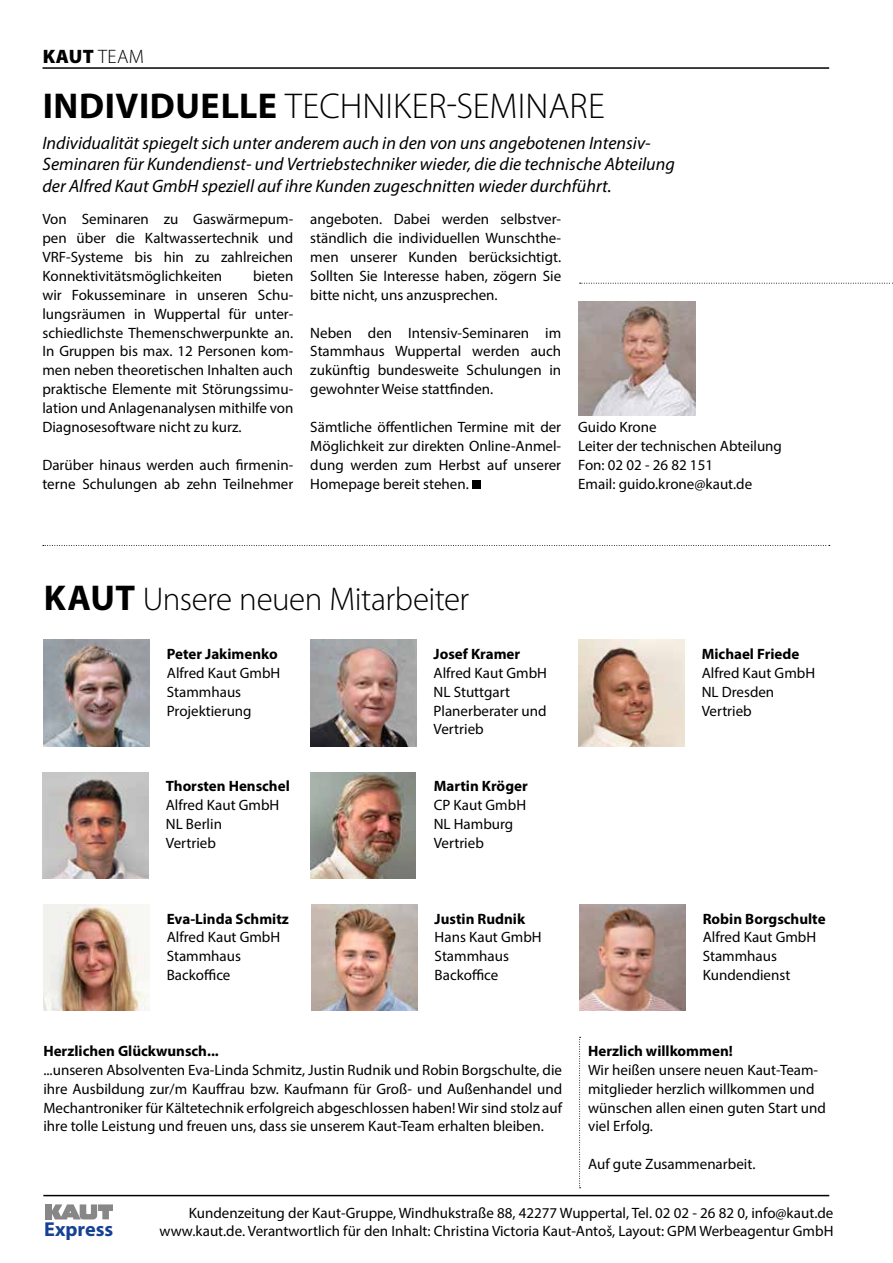
<style>
.page{position:relative;width:893px;height:1263px;background:#fff}
.page>*{position:absolute;margin:0;border:0;box-sizing:border-box;transform-origin:0 0}
.t1{font:300 36px "Myriad Pro";color:#000}
.t2{font:700 36px "Myriad Pro";color:#000}
.t3{font:300 33px "Myriad Pro";letter-spacing:-.015em;color:#000}
.t4{font:700 20.25px "Myriad Pro";color:#164194}
.t5{font:900 19.5px "Myriad Pro";color:#000}
.t6{font:italic 18px/21.6px "Myriad Pro";color:#000}
.t7{font:15px/18.9px "Myriad Pro";color:#000}
.t8{font:700 15px "Myriad Pro";color:#000}
.s1{font-weight:300}
.s2{font-weight:700;font-size:36px}
</style>
<div class="page">
<svg style="left:579px;top:1037px;width:2px;height:151px"></svg>
<img style="left:310px;top:640px;width:107px;height:106px">
<img style="left:578px;top:640px;width:107px;height:106px">
<img style="left:44px;top:640px;width:106px;height:106px">
<img style="left:311px;top:905px;width:107px;height:106px">
<img style="left:43px;top:905px;width:107px;height:106px">
<img style="left:579px;top:905px;width:107px;height:106px">
<img style="left:310px;top:772px;width:106px;height:106px">
<img style="left:43px;top:772px;width:106px;height:106px">
<hr style="left:43px;top:67px;width:786px;height:2px;background:#000">
<hr style="left:43px;top:1195px;width:786px;height:1px;background:#000">
<div style="left:45px;top:1204px;width:7px;height:15px;background:#878787"></div>
<svg style="left:52px;top:1204px;width:61px;height:15px"></svg>
<img style="left:578px;top:302px;width:117px;height:113px">
<svg style="left:580px;top:283px;width:313px;height:1px"></svg>
<div style="left:472px;top:481px;width:8px;height:8px;background:#000"></div>
<svg style="left:43px;top:545px;width:787px;height:1px"></svg>
<h3 class="t5" style="left:43px;top:43px;width:103px">Kaut <span class="s1">TeAM</span></h3>
<h1 class="t2" style="left:43px;top:83px;width:178px">Individuelle</h1>
<h1 class="t1" style="left:285px;top:85px;width:261px">Techniker-Seminare</h1>
<p class="t6" style="left:42px;top:131px;width:634px">Individualität spiegelt sich unter anderem auch in den von uns angebotenen Intensiv-<br>Seminaren für Kundendienst- und Vertriebstechniker wieder, die die technische Abteilung der Alfred Kaut GmbH speziell auf ihre Kunden zugeschnitten wieder durchführt.</p>
<p class="t7" style="left:42px;top:209px;width:252px;text-align:justify">Von Seminaren zu Gaswärmepum&shy;pen über die Kaltwassertechnik und VRF-Systeme bis hin zu zahlreichen Konnektivitätsmöglichkeiten</p>
<p class="t7" style="left:42px;top:266px;width:252px;text-align:justify;text-indent:211px">bieten wir Fokusseminare in unseren Schu&shy;lungsräumen in Wuppertal für unter&shy;schiedlichste Themenschwerpunkte an.<br>In Gruppen bis max. 12 Personen kom&shy;men neben theoretischen Inhalten auch praktische Elemente mit Störungssimu&shy;lation und Anlagenanalysen mithilfe von Diagnosesoftware nicht zu kurz.</p>
<p class="t7" style="left:42px;top:455px;width:252px">Darüber hinaus werden auch firmenin&shy;terne Schulungen ab zehn Teilnehmer</p>
<p class="t7" style="left:310px;top:209px;width:252px;text-align:justify">angeboten. Dabei werden selbstver&shy;ständlich die individuellen Wunschthe&shy;men unserer Kunden berücksichtigt.<br>Sollten Sie Interesse haben, zögern Sie bitte nicht, uns anzusprechen.</p>
<p class="t7" style="left:310px;top:323px;width:252px;text-align:justify">Neben den Intensiv-Seminaren im Stammhaus Wuppertal werden auch zukünftig bundesweite Schulungen in gewohnter Weise stattfinden.</p>
<p class="t7" style="left:310px;top:417px;width:252px;text-align:justify">Sämtliche öffentlichen Termine mit der Möglichkeit zur direkten Online-Anmel&shy;dung werden zum Herbst auf unserer Homepage bereit stehen.</p>
<p class="t7" style="left:578px;top:417px;width:205px">Guido Krone<br>Leiter der technischen Abteilung<br>Fon: 02 02 - 26 82 151<br>Email: guido.krone@kaut.de</p>
<h2 class="t3" style="left:44px;top:579px;width:427px"><span class="s2">KAUT</span> Unsere neuen Mitarbeiter</h2>
<p class="t8" style="left:434px;top:644px;width:88px">Josef Kramer</p>
<p class="t7" style="left:434px;top:663px;width:115px">Alfred Kaut GmbH<br>NL Stuttgart<br>Planerberater und<br>Vertrieb</p>
<p class="t8" style="left:167px;top:644px;width:112px">Peter Jakimenko</p>
<p class="t7" style="left:167px;top:663px;width:115px">Alfred Kaut GmbH<br>Stammhaus<br>Projektierung</p>
<p class="t8" style="left:166px;top:776px;width:125px">Thorsten Henschel</p>
<p class="t7" style="left:166px;top:795px;width:115px">Alfred Kaut GmbH<br>NL Berlin<br>Vertrieb</p>
<p class="t8" style="left:167px;top:909px;width:124px">Eva-Linda Schmitz</p>
<p class="t7" style="left:167px;top:928px;width:115px">Alfred Kaut GmbH<br>Stammhaus<br>Backoffice</p>
<p class="t8" style="left:434px;top:776px;width:95px">Martin Kröger</p>
<p class="t7" style="left:434px;top:795px;width:94px">CP Kaut GmbH<br>NL Hamburg<br>Vertrieb</p>
<p class="t8" style="left:435px;top:909px;width:92px">Justin Rudnik</p>
<p class="t7" style="left:435px;top:928px;width:108px">Hans Kaut GmbH<br>Stammhaus<br>Backoffice</p>
<p class="t8" style="left:702px;top:644px;width:99px">Michael Friede</p>
<p class="t7" style="left:702px;top:663px;width:115px">Alfred Kaut GmbH<br>NL Dresden<br>Vertrieb</p>
<p class="t8" style="left:703px;top:909px;width:124px">Robin Borgschulte</p>
<p class="t7" style="left:703px;top:928px;width:115px">Alfred Kaut GmbH<br>Stammhaus<br>Kundendienst</p>
<p class="t8" style="left:43px;top:1041px;width:177px">Herzlichen Glückwunsch...</p>
<p class="t7" style="left:43px;top:1060px;width:520px;text-align:justify">...unseren Absolventen Eva-Linda Schmitz, Justin Rudnik und Robin Borgschulte, die ihre Ausbildung zur/m Kauffrau bzw. Kaufmann für Groß- und Außenhandel und Mechantroniker für Kältetechnik erfolgreich abgeschlossen haben! Wir sind stolz auf ihre tolle Leistung und freuen uns, dass sie unserem Kaut-Team erhalten bleiben.</p>
<p class="t8" style="left:588px;top:1041px;width:146px">Herzlich willkommen!</p>
<p class="t7" style="left:588px;top:1060px;width:239px">Wir heißen unsere neuen Kaut-Team&shy;mitglieder herzlich willkommen und wünschen allen einen guten Start und viel Erfolg.</p>
<p class="t7" style="left:588px;top:1154px;width:169px">Auf gute Zusammenarbeit.</p>
<p class="t7" style="left:189px;top:1203px;width:646px">Kundenzeitung der Kaut-Gruppe, Windhukstraße 88, 42277 Wuppertal, Tel. 02 02 - 26 82 0, info@kaut.de</p>
<h3 class="t4" style="left:44px;top:1216px;width:71px">Express</h3>
<p class="t7" style="left:159px;top:1221px;width:675px">www.kaut.de. Verantwortlich für den Inhalt: Christina Victoria Kaut-Antoš, Layout: GPM Werbeagentur GmbH</p>
</div>
